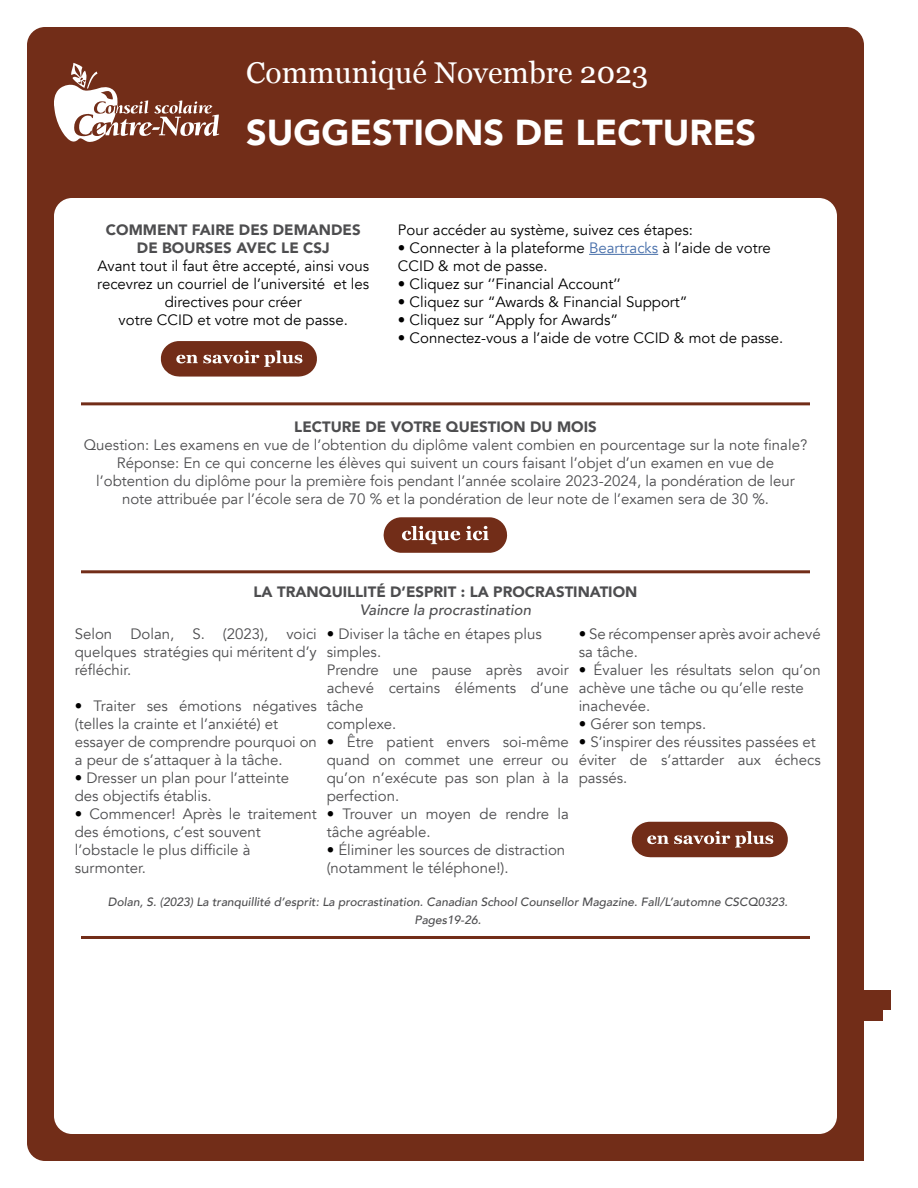
<style>
.page{position:relative;width:918px;height:1188px;background:#fff}
.page>*{position:absolute;margin:0;border:0;box-sizing:border-box;transform-origin:0 0}
.t1{font:900 36px "Avenir";color:#fff}
.t2{font:30px "Georgia";color:#fff}
.t3{font:15px/18px "Avenir";color:#4d4d4f}
.t4{font:15px/18px "Avenir";color:#010000;text-align:center}
.t5{font:900 15px/18px "Avenir";color:#4d4d4f;text-align:center}
.t6{font:italic 500 15px "Avenir";color:#4d4d4f}
.t7{font:italic 500 12px/18px "Avenir";color:#4d4d4f;text-align:center}
.s1{color:#456da9}
.s2{color:#010000}
</style>
<div class="page">
<div style="left:848px;top:990px;width:43px;height:20px;background:#722d18"></div>
<div style="left:839px;top:1001px;width:43px;height:19px;background:#722d18"></div>
<div style="left:27px;top:27px;width:837px;height:1134px;background:#722d18"></div>
<div style="left:54px;top:198px;width:783px;height:936px;background:#fff;border-radius:18px"></div>
<svg style="left:54px;top:63px;width:165px;height:79px"></svg>
<hr style="left:81px;top:402px;width:729px;height:3px;background:#722d18">
<hr style="left:81px;top:570px;width:729px;height:3px;background:#722d18">
<hr style="left:81px;top:936px;width:729px;height:3px;background:#722d18">
<svg style="left:161px;top:341px;width:156px;height:36px;background:#884e3c"></svg>
<svg style="left:632px;top:822px;width:156px;height:35px;background:#864b3a"></svg>
<svg style="left:384px;top:517px;width:124px;height:36px;background:#8b5342"></svg>
<hr style="left:589px;top:254px;width:69px;height:1px;background:#456da9">
<h2 class="t2" style="left:246px;top:51px;width:404px">Communiqué Novembre 2023</h2>
<h1 class="t1" style="left:246px;top:102px;width:511px">SUGGESTIONS DE LECTURES</h1>
<p class="t5" style="left:106px;top:221px;width:256px">COMMENT FAIRE DES DEMANDES<br>DE BOURSES AVEC LE CSJ</p>
<p class="t4" style="left:97px;top:257px;width:273px">Avant tout il faut être accepté, ainsi vous recevrez un courriel de l’université et les directives pour créer<br>votre CCID et votre mot de passe.</p>
<p class="t4" style="left:398px;top:221px;width:297px">Pour accéder au système, suivez ces étapes:</p>
<p class="t4" style="left:398px;top:239px;width:374px;text-align:left">• Connecter à la plateforme <span class="s1">Beartracks</span> à l’aide de votre<br>CCID &amp; mot de passe.</p>
<p class="t4" style="left:398px;top:275px;width:224px">• Cliquez sur ‘’Financial Account’’</p>
<p class="t4" style="left:398px;top:293px;width:291px">• Cliquez sur “Awards &amp; Financial Support”</p>
<p class="t4" style="left:398px;top:311px;width:222px">• Cliquez sur “Apply for Awards”</p>
<p class="t4" style="left:398px;top:329px;width:387px">• Connectez-vous a l’aide de votre CCID &amp; mot de passe.</p>
<p class="t5" style="left:294px;top:418px;width:304px">LECTURE DE VOTRE QUESTION DU MOIS</p>
<p class="t3" style="left:84px;top:436px;width:725px;text-align:center">Question: Les examens en vue de l’obtention du diplôme valent combien en pourcentage sur la note finale?<br>Réponse: En ce qui concerne les élèves qui suivent un cours faisant l’objet d’un examen en vue de l’obtention du diplôme pour la première fois pendant l’année scolaire 2023-2024, la pondération de leur note attribuée par l’école sera de 70 % et la pondération de leur note de l’examen sera de 30 %.</p>
<p class="t5" style="left:254px;top:582px;width:385px">LA TRANQUILLITÉ D’ESPRIT : LA PROCRASTINATION</p>
<p class="t6" style="left:360px;top:601px;width:173px">Vaincre la procrastination</p>
<p class="t3" style="left:75px;top:626px;width:244px;text-align:justify">Selon Dolan, S. (2023), voici quelques stratégies qui méritent d’y réfléchir.</p>
<p class="t3" style="left:75px;top:698px;width:244px"><span class="s2">•</span> Traiter ses émotions négatives (telles la crainte et l’anxiété) et essayer de comprendre pourquoi on a peur de s’attaquer à la tâche.</p>
<p class="t3" style="left:75px;top:770px;width:216px"><span class="s2">•</span> Dresser un plan pour l’atteinte des objectifs établis.</p>
<p class="t3" style="left:75px;top:806px;width:244px"><span class="s2">•</span> Commencer! Après le traitement des émotions, c’est souvent l’obstacle le plus difficile à surmonter.</p>
<p class="t3" style="left:327px;top:626px;width:244px"><span class="s2">•</span> Diviser la tâche en étapes plus simples.<br>Prendre une pause après avoir achevé certains éléments d’une tâche<br>complexe.</p>
<p class="t3" style="left:327px;top:734px;width:244px;text-align:justify"><span class="s2">•</span> Être patient envers soi-même quand on commet une erreur ou qu’on n’exécute pas son plan à la perfection.</p>
<p class="t3" style="left:327px;top:806px;width:244px"><span class="s2">•</span> Trouver un moyen de rendre la tâche agréable.</p>
<p class="t3" style="left:327px;top:842px;width:240px"><span class="s2">•</span> Éliminer les sources de distraction (notamment le téléphone!).</p>
<p class="t3" style="left:579px;top:626px;width:244px"><span class="s2">•</span> Se récompenser après avoir achevé sa tâche.</p>
<p class="t3" style="left:579px;top:662px;width:244px"><span class="s2">•</span> Évaluer les résultats selon qu’on achève une tâche ou qu’elle reste inachevée.</p>
<p class="t3" style="left:579px;top:716px;width:129px"><span class="s2">•</span> Gérer son temps.</p>
<p class="t3" style="left:579px;top:734px;width:244px"><span class="s2">•</span> S’inspirer des réussites passées et éviter de s’attarder aux échecs passés.</p>
<p class="t7" style="left:108px;top:893px;width:681px">Dolan, S. (2023) La tranquillité d’esprit: La procrastination. Canadian School Counsellor Magazine. Fall/L’automne CSCQ0323.<br>Pages19-26.</p>
</div>
